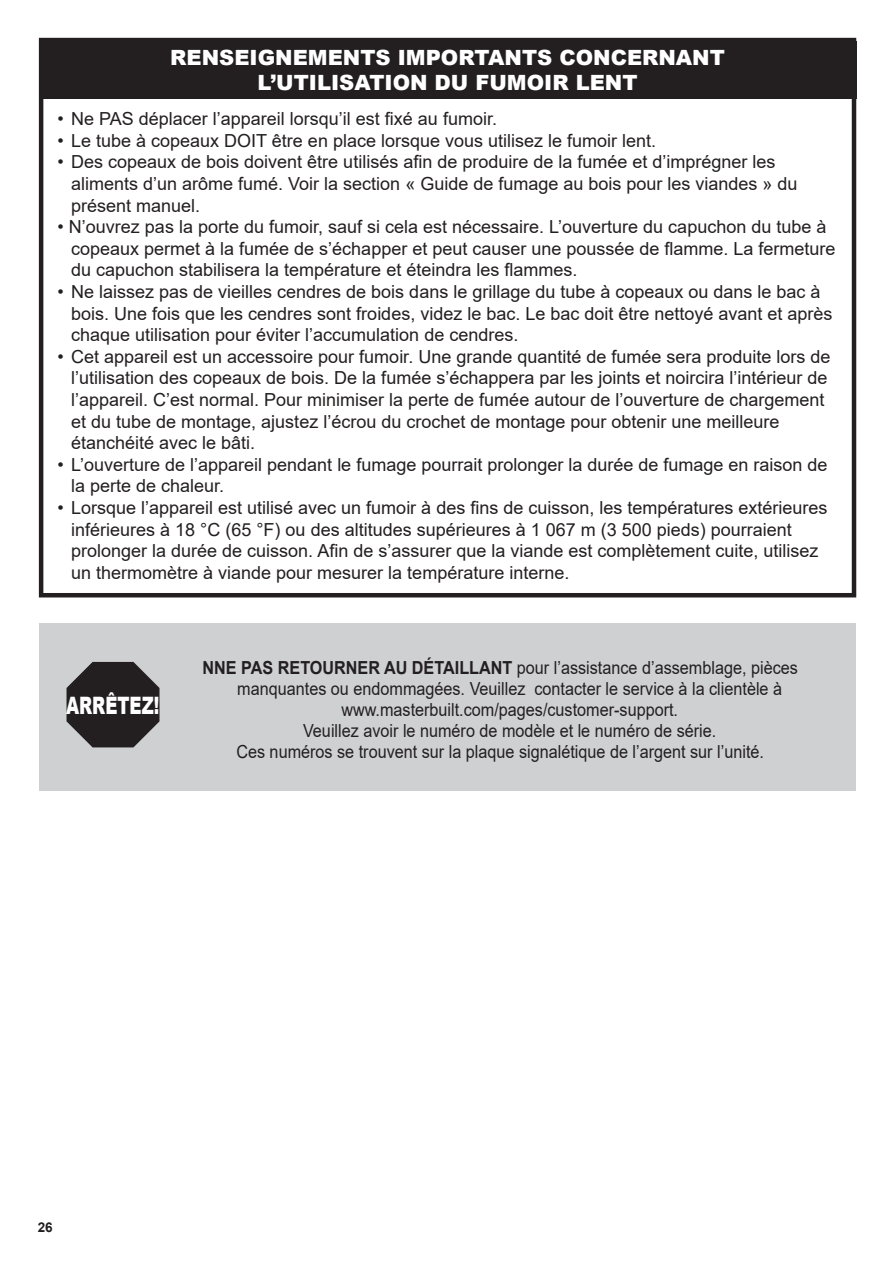
<style>
.page{position:relative;width:893px;height:1263px;background:#fff}
.page>*{position:absolute;margin:0;border:0;box-sizing:border-box;transform-origin:0 0}
.t1{font:900 24px "Arial";color:#fff;scale:.7 1}
.t2{font:900 21px/25.2px "Arial";color:#fff;text-align:center}
.t3{font:18px/21.6px "Arial";color:#231f20}
.t4{font:18px/21px "Arial";color:#231f20;scale:.9 1}
.t5{font:700 13.5px "Arial";color:#231f20}
.s1{font-weight:700}
</style>
<div class="page">
<div style="left:39px;top:623px;width:817px;height:167px;background:#cfd0d2"></div>
<svg style="left:66px;top:661px;width:94px;height:87px"></svg>
<div style="left:39px;top:38px;width:817px;height:559px;border:4px solid #231f20"></div>
<div style="left:39px;top:41px;width:817px;height:58px;background:#231f20"></div>
<p class="t2" style="left:170px;top:44px;width:556px">RENSEIGNEMENTS IMPORTANTS CONCERNANT<br>L’UTILISATION DU FUMOIR LENT</p>
<p class="t3" style="left:58px;top:108px;width:441px">• Ne PAS déplacer l’appareil lorsqu’il est fixé au fumoir.</p>
<p class="t3" style="left:58px;top:130px;width:600px">• Le tube à copeaux DOIT être en place lorsque vous utilisez le fumoir lent.</p>
<p class="t3" style="left:71px;top:151px;width:728px;text-indent:-14px">• Des copeaux de bois doivent être utilisés afin de produire de la fumée et d’imprégner les aliments d’un arôme fumé. Voir la section « Guide de fumage au bois pour les viandes » du présent manuel.</p>
<p class="t3" style="left:71px;top:216px;width:766px;text-indent:-14px">• N’ouvrez pas la porte du fumoir, sauf si cela est nécessaire. L’ouverture du capuchon du tube à copeaux permet à la fumée de s’échapper et peut causer une poussée de flamme. La fermeture du capuchon stabilisera la température et éteindra les flammes.</p>
<p class="t3" style="left:71px;top:281px;width:763px;text-indent:-14px">• Ne laissez pas de vieilles cendres de bois dans le grillage du tube à copeaux ou dans le bac à bois. Une fois que les cendres sont froides, videz le bac. Le bac doit être nettoyé avant et après chaque utilisation pour éviter l’accumulation de cendres.</p>
<p class="t3" style="left:71px;top:346px;width:761px;text-indent:-14px">• Cet appareil est un accessoire pour fumoir. Une grande quantité de fumée sera produite lors de l’utilisation des copeaux de bois. De la fumée s’échappera par les joints et noircira l’intérieur de l’appareil. C’est normal. Pour minimiser la perte de fumée autour de l’ouverture de chargement et du tube de montage, ajustez l’écrou du crochet de montage pour obtenir une meilleure étanchéité avec le bâti.</p>
<p class="t3" style="left:71px;top:454px;width:758px;text-indent:-14px">• L’ouverture de l’appareil pendant le fumage pourrait prolonger la durée de fumage en raison de la perte de chaleur.</p>
<p class="t3" style="left:71px;top:497px;width:758px;text-indent:-14px">• Lorsque l’appareil est utilisé avec un fumoir à des fins de cuisson, les températures extérieures inférieures à 18 °C (65 °F) ou des altitudes supérieures à 1 067 m (3 500 pieds) pourraient prolonger la durée de cuisson. Afin de s’assurer que la viande est complètement cuite, utilisez un thermomètre à viande pour mesurer la température interne.</p>
<p class="t1" style="left:66px;top:687px;width:135px">ARRÊTEZ!</p>
<p class="t4" style="left:237px;top:657px;width:624px;text-indent:-35px"><span class="s1">NNE PAS RETOURNER AU DÉTAILLANT</span> pour l’assistance d’assemblage, pièces manquantes ou endommagées. Veuillez contacter le service à la clientèle à</p>
<p class="t4" style="left:341px;top:699px;width:376px">www.masterbuilt.com/pages/customer-support.</p>
<p class="t4" style="left:303px;top:720px;width:461px">Veuillez avoir le numéro de modèle et le numéro de série.</p>
<p class="t4" style="left:236px;top:741px;width:588px">Ces numéros se trouvent sur la plaque signalétique de l’argent sur l’unité.</p>
<p class="t5" style="left:38px;top:1218px;width:17px">26</p>
</div>
